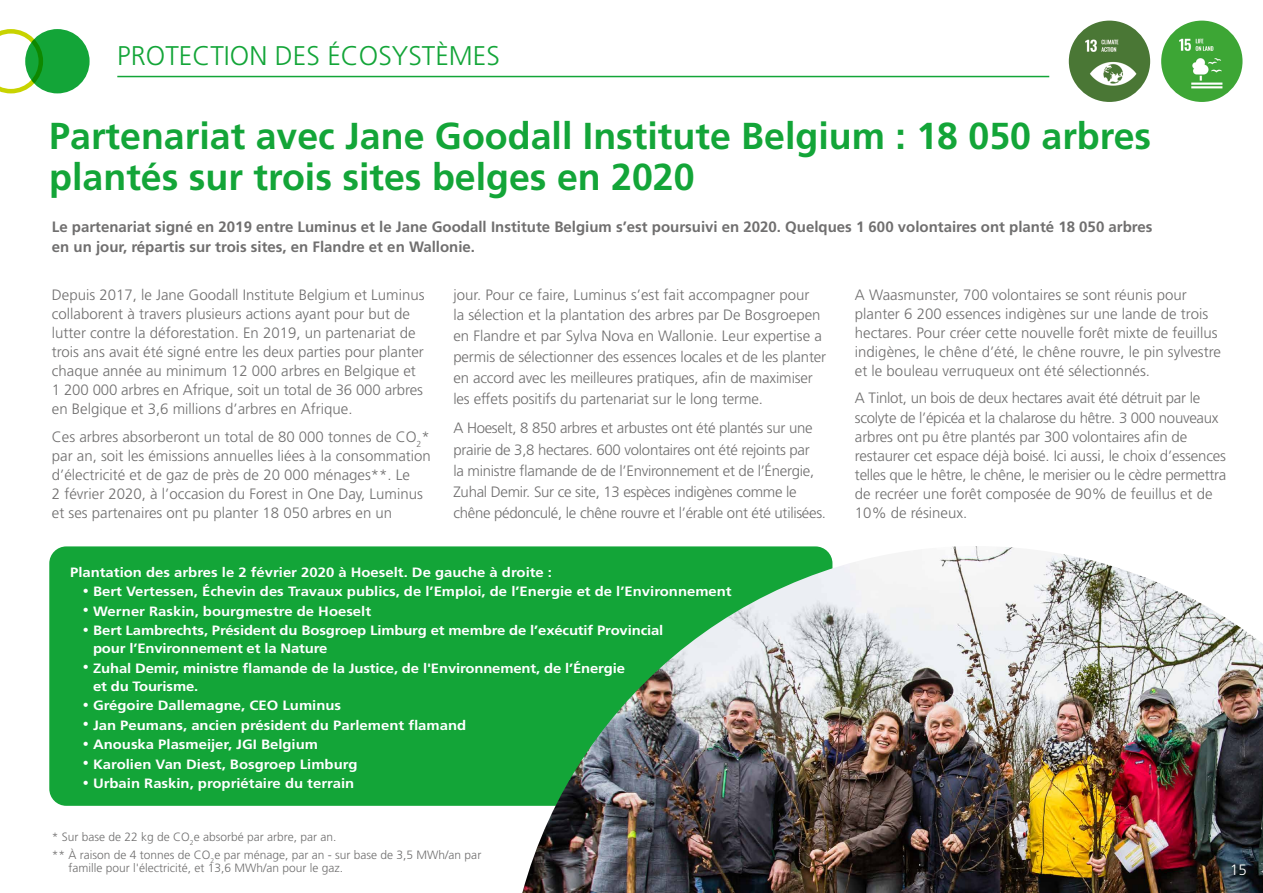
<style>
.page{position:relative;width:1263px;height:893px;background:#fff}
.page>*{position:absolute;margin:0;border:0;box-sizing:border-box;transform-origin:0 0}
.t1{font:700 37.5px/40.5px "Frutiger LT Std";color:#13a538}
.t2{font:300 27px "Frutiger LT Std";color:#13a538}
.t3{font:300 15px/19px "Frutiger LT Std";color:#706f6f}
.t4{font:300 15px/19px "Frutiger LT Std";letter-spacing:-.02em;color:#706f6f}
.t5{font:700 15px/19.5px "Frutiger LT Std";color:#706f6f}
.t6{font:300 15px "Frutiger LT Std";color:#fff}
.t7{font:700 13.5px/18px "Frutiger LT Std";color:#fff;scale:1.1 1}
.t8{font:300 12px/17.7px "Frutiger LT Std";color:#706f6f}
.s1{font-weight:300;font-size:12px}
</style>
<div class="page">
<div style="left:49px;top:546px;width:783px;height:260px;background:#13a538;border-radius:17px"></div>
<div style="left:25px;top:29px;width:65px;height:64px;background:#13a538;border-radius:50%"></div>
<svg style="left:0;top:29px;width:43px;height:64px"></svg>
<img style="left:522px;top:546px;width:741px;height:347px">
<hr style="left:117px;top:76px;width:932px;height:1px;background:#13a538">
<img style="left:1069px;top:21px;width:81px;height:81px;border-radius:41px">
<img style="left:1161px;top:21px;width:81px;height:81px;border-radius:41px">
<h2 class="t2" style="left:117px;top:40px;width:384px">PROTECTION DES ÉCOSYSTÈMES</h2>
<h1 class="t1" style="left:49px;top:116px;width:1103px">Partenariat avec Jane Goodall Institute Belgium : 18 050 arbres plantés sur trois sites belges en 2020</h1>
<p class="t5" style="left:52px;top:218px;width:1102px">Le partenariat signé en 2019 entre Luminus et le Jane Goodall Institute Belgium s’est poursuivi en 2020. Quelques 1 600 volontaires ont planté 18 050 arbres en un jour, répartis sur trois sites, en Flandre et en Wallonie.</p>
<p class="t3" style="left:52px;top:285px;width:374px">Depuis 2017, le Jane Goodall Institute Belgium et Luminus collaborent à travers plusieurs actions ayant pour but de lutter contre la déforestation. En 2019, un partenariat de trois ans avait été signé entre les deux parties pour planter chaque année au minimum 12 000 arbres en Belgique et 1 200 000 arbres en Afrique, soit un total de 36 000 arbres en Belgique et 3,6 millions d’arbres en Afrique.</p>
<p class="t3" style="left:52px;top:427px;width:380px">Ces arbres absorberont un total de 80 000 tonnes de CO<sub>2</sub>* par an, soit les émissions annuelles liées à la consommation d’électricité et de gaz de près de 20 000 ménages**. Le<br>2 février 2020, à l’occasion du Forest in One Day, Luminus et ses partenaires ont pu planter 18 050 arbres en un</p>
<p class="t3" style="left:453px;top:284px;width:374px;line-height:20.9px">jour. Pour ce faire, Luminus s’est fait accompagner pour<br>la sélection et la plantation des arbres par De Bosgroepen en Flandre et par Sylva Nova en Wallonie. Leur expertise a permis de sélectionner des essences locales et de les planter en accord avec les meilleures pratiques, afin de maximiser les effets positifs du partenariat sur le long terme.</p>
<p class="t4" style="left:453px;top:418px;width:374px;line-height:21.1px">A Hoeselt, 8 850 arbres et arbustes ont été plantés sur une prairie de 3,8 hectares. 600 volontaires ont été rejoints par<br>la ministre flamande de de l’Environnement et de l’Énergie, Zuhal Demir. Sur ce site, 13 espèces indigènes comme le chêne pédonculé, le chêne rouvre et l’érable ont été utilisées.</p>
<p class="t7" style="left:70px;top:563px;width:440px">Plantation des arbres le 2 février 2020 à Hoeselt. De gauche à droite :</p>
<p class="t7" style="left:83px;top:582px;width:591px"><span class="s1">•</span> Bert Vertessen, Échevin des Travaux publics, de l’Emploi, de l’Energie et de l’Environnement</p>
<p class="t7" style="left:83px;top:602px;width:264px"><span class="s1">•</span> Werner Raskin, bourgmestre de Hoeselt</p>
<p class="t7" style="left:93px;top:621px;width:520px;text-indent:-10px"><span class="s1">•</span> Bert Lambrechts, Président du Bosgroep Limburg et membre de l’exécutif Provincial pour l’Environnement et la Nature</p>
<p class="t7" style="left:93px;top:659px;width:485px;text-indent:-10px"><span class="s1">•</span> Zuhal Demir, ministre flamande de la Justice, de l'Environnement, de l’Énergie et du Tourisme.</p>
<p class="t7" style="left:83px;top:696px;width:236px"><span class="s1">•</span> Grégoire Dallemagne, CEO Luminus</p>
<p class="t7" style="left:83px;top:716px;width:350px"><span class="s1">•</span> Jan Peumans, ancien président du Parlement flamand</p>
<p class="t7" style="left:83px;top:735px;width:215px"><span class="s1">•</span> Anouska Plasmeijer, JGI Belgium</p>
<p class="t7" style="left:83px;top:755px;width:251px"><span class="s1">•</span> Karolien Van Diest, Bosgroep Limburg</p>
<p class="t7" style="left:83px;top:774px;width:248px"><span class="s1">•</span> Urbain Raskin, propriétaire du terrain</p>
<p class="t8" style="left:52px;top:828px;width:431px">* Sur base de 22 kg de CO<sub>2</sub>e absorbé par arbre, par an.<br>** À raison de 4 tonnes de CO<sub>2</sub>e par ménage, par an - sur base de 3,5 MWh/an par</p>
<p class="t8" style="left:69px;top:860px;width:276px">famille pour l'électricité, et 13,6 MWh/an pour le gaz.</p>
<p class="t3" style="left:855px;top:285px;width:367px">A Waasmunster, 700 volontaires se sont réunis pour planter 6 200 essences indigènes sur une lande de trois hectares. Pour créer cette nouvelle forêt mixte de feuillus indigènes, le chêne d’été, le chêne rouvre, le pin sylvestre et le bouleau verruqueux ont été sélectionnés.</p>
<p class="t4" style="left:855px;top:389px;width:373px">A Tinlot, un bois de deux hectares avait été détruit par le scolyte de l’épicéa et la chalarose du hêtre. 3 000 nouveaux arbres ont pu être plantés par 300 volontaires afin de restaurer cet espace déjà boisé. Ici aussi, le choix d’essences telles que le hêtre, le chêne, le merisier ou le cèdre permettra de recréer une forêt composée de 90% de feuillus et de 10% de résineux.</p>
<p class="t6" style="left:1230px;top:861px;width:18px">15</p>
</div>
